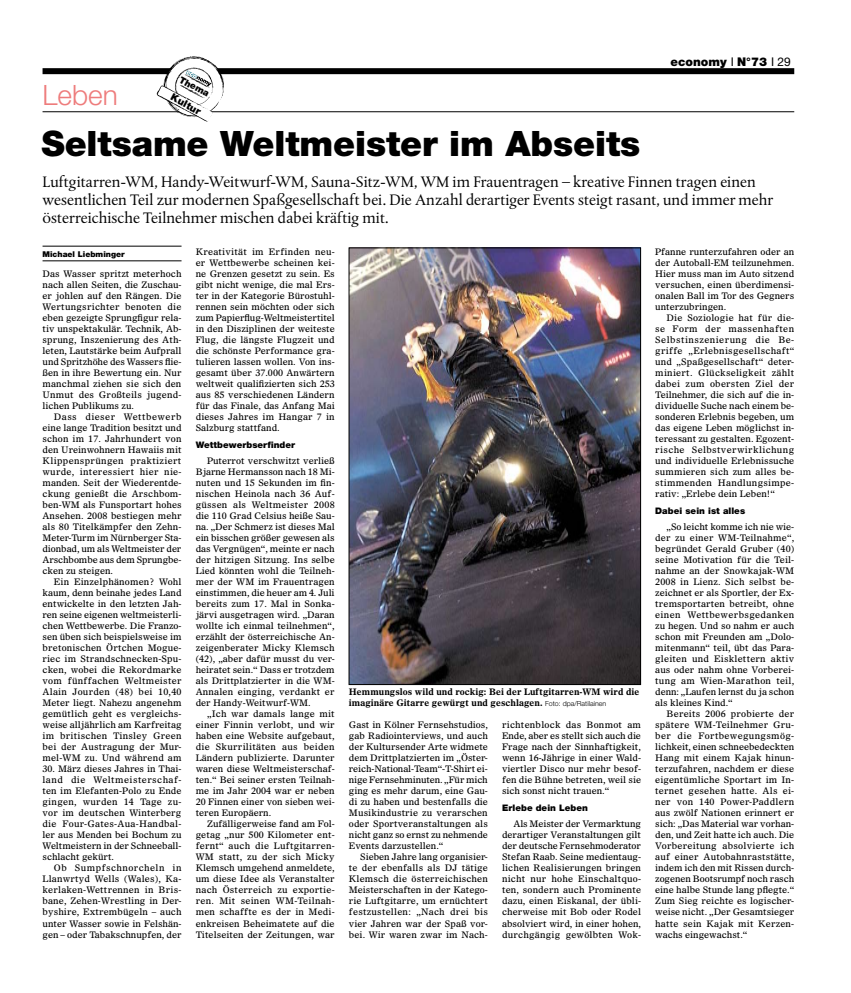
<style>
.page{position:relative;width:851px;height:993px;background:#fff}
.page>*{position:absolute;margin:0;border:0;box-sizing:border-box;transform-origin:0 0}
.t1{font:900 35px "Helvetica Neue LT";letter-spacing:-.005em;color:#000}
.t2{font:300 28px "Helvetica Neue LT";color:#ee7c7c}
.t3{font:16px/18px "DTL Albertina ST";color:#000}
.t4{font:900 12px "Helvetica Neue LT";color:#000}
.t5{font:900 10px "Helvetica Neue LT";color:#000}
.t6{font:900 9.3px "Helvetica Neue LT";color:#000}
.t7{font:9px/11px "Olympian LT";color:#000;text-align:justify}
.t8{font:700 9px/11px "Olympian LT";color:#000}
.t9{font:900 9px "Helvetica Neue LT";letter-spacing:.005em;color:#000}
.t10{font:900 8px "Helvetica Neue LT";color:#000}
.s1{font-weight:400}
.s2{font-weight:400;color:#fff}
.s3{font-family:"Helvetica Neue LT";font-weight:300;font-size:7px}
</style>
<div class="page">
<div style="left:43px;top:68px;width:751px;height:6px;background:#000"></div>
<hr style="left:43px;top:111px;width:751px;height:1px;background:#000">
<svg style="left:157px;top:56px;width:70px;height:66px"></svg>
<hr style="left:43px;top:246px;width:138px;height:1px;background:#000">
<hr style="left:43px;top:260px;width:138px;height:1px;background:#000">
<img style="left:351px;top:250px;width:287px;height:432px">
<div style="left:349px;top:248px;width:291px;height:436px;border:1px solid #000"></div>
<h3 class="t4" style="left:670px;top:55px;width:125px">economy <span class="s1">I</span> N°73 <span class="s1">I 29</span><span class="s2">.</span></h3>
<h2 class="t2" style="left:43px;top:77px;width:77px">Leben</h2>
<p class="t6" style="left:183px;top:74px;width:34px;rotate:28deg">Thema</p>
<p class="t5" style="left:174px;top:91px;width:34px;rotate:28deg">Kultur</p>
<h1 class="t1" style="left:41px;top:123px;width:600px">Seltsame Weltmeister im Abseits</h1>
<p class="t3" style="left:43px;top:172px;width:732px">Luftgitarren-WM, Handy-Weitwurf-WM, Sauna-Sitz-WM, WM im Frauentragen – kreative Finnen tragen einen wesentlichen Teil zur modernen Spaßgesellschaft bei. Die Anzahl derartiger Events steigt rasant, und immer mehr österreichische Teilnehmer mischen dabei kräftig mit.</p>
<p class="t10" style="left:43px;top:249px;width:84px">Michael Liebminger</p>
<p class="t7" style="left:43px;top:268px;width:140px">Das Wasser spritzt meterhoch nach allen Seiten, die Zuschau&shy;er johlen auf den Rängen. Die Wertungsrichter benoten die eben gezeigte Sprungfigur rela&shy;tiv unspektakulär. Technik, Ab&shy;sprung, Inszenierung des Ath&shy;leten, Lautstärke beim Aufprall und Spritzhöhe des Wassers flie&shy;ßen in ihre Bewertung ein. Nur manchmal ziehen sie sich den Unmut des Großteils jugend&shy;lichen Publikums zu.</p>
<p class="t7" style="left:43px;top:411px;width:140px;text-indent:11px">Dass dieser Wettbewerb eine lange Tradition besitzt und schon im 17. Jahrhundert von den Ureinwohnern Ha-waiis mit Klippensprüngen praktiziert wurde, interessiert hier nie&shy;manden. Seit der Wiederentde&shy;ckung genießt die Arschbom&shy;ben-WM als Funsportart hohes Ansehen. 2008 bestiegen mehr als 80 Titelkämpfer den Zehn-Meter-Turm im Nürnberger Sta&shy;dionbad, um als Weltmeister der Arschbombe aus dem Sprungbe&shy;cken zu steigen.</p>
<p class="t7" style="left:43px;top:576px;width:140px;text-indent:11px">Ein Einzelphänomen? Wohl kaum, denn beinahe jedes Land entwickelte in den letzten Jah&shy;ren seine eigenen weltmeisterli&shy;chen Wettbewerbe. Die Franzo&shy;sen üben sich beispielsweise im bretonischen Örtchen Mogue&shy;riec im Strandschnecken-Spu&shy;cken, wobei die Rekordmarke vom fünffachen Weltmeister Alain Jourden (48) bei 10,40<br>Meter liegt. Nahezu angenehm gemütlich geht es vergleichs&shy;weise alljährlich am Karfreitag im britischen Tinsley Green bei der Austragung der Mur&shy;mel-WM zu. Und während am</p>
<p class="t7" style="left:43px;top:763px;width:140px">30. März dieses Jahres in Thai&shy;land die Weltmeisterschaf&shy;ten im Elefanten-Polo zu Ende gingen, wurden 14 Tage zu&shy;vor im deutschen Winterberg die Four-Gates-Aua-Handbal&shy;ler aus Menden bei Bochum zu Weltmeistern in der Schneeball&shy;schlacht gekürt.</p>
<p class="t7" style="left:43px;top:862px;width:140px;text-indent:11px">Ob Sumpfschnorcheln in Llanwrtyd Wells (Wales), Ka&shy;kerlaken-Wettrennen in Bris&shy;bane, Zehen-Wrestling in Der&shy;byshire, Extrembügeln – auch unter Wasser sowie in Felshän&shy;gen – oder Tabakschnupfen, der</p>
<p class="t7" style="left:196px;top:246px;width:140px">Kreativität im Erfinden neu&shy;er Wettbewerbe scheinen kei&shy;ne Grenzen gesetzt zu sein. Es gibt nicht wenige, die mal Ers&shy;ter in der Kategorie Bürostuhl&shy;rennen sein möchten oder sich zum Papierflug-Weltmeistertitel in den Disziplinen der weiteste Flug, die längste Flugzeit und die schönste Performance gra&shy;tulieren lassen wollen. Von ins&shy;gesamt über 37.000 Anwärtern weltweit qualifizierten sich 253 aus 85 verschiedenen Ländern für das Finale, das Anfang Mai dieses Jahres im Hangar 7 in Salzburg stattfand.</p>
<p class="t9" style="left:196px;top:439px;width:101px">Wettbewerbserfinder</p>
<p class="t7" style="left:196px;top:455px;width:140px;text-indent:11px">Puterrot verschwitzt verließ Bjarne Hermansson nach 18 Mi&shy;nuten und 15 Sekunden im fin&shy;nischen Heinola nach 36 Auf&shy;güssen als Weltmeister 2008 die 110 Grad Celsius heiße Sau&shy;na. „Der Schmerz ist dieses Mal ein bisschen größer gewesen als das Vergnügen“, meinte er nach der hitzigen Sitzung. Ins selbe Lied könnten wohl die Teilneh&shy;mer der WM im Frauentragen einstimmen, die heuer am 4. Juli bereits zum 17. Mal in Sonka&shy;järvi ausgetragen wird. „Daran wollte ich einmal teilnehmen“, erzählt der österreichische An&shy;zeigenberater Micky Klemsch (42), „aber dafür musst du ver&shy;heiratet sein.“ Dass er trotzdem als Drittplatzierter in die WM-Annalen einging, verdankt er der Handy-Weitwurf-WM.</p>
<p class="t7" style="left:196px;top:708px;width:140px;text-indent:11px">„Ich war damals lange mit einer Finnin verlobt, und wir haben eine Website aufgebaut, die Skurrilitäten aus beiden Ländern publizierte. Darunter waren diese Weltmeisterschaf&shy;ten.“ Bei seiner ersten Teilnah&shy;me im Jahr 2004 war er neben 20 Finnen einer von sieben wei&shy;teren Europäern.</p>
<p class="t7" style="left:196px;top:818px;width:140px;text-indent:11px">Zufälligerweise fand am Fol&shy;getag „nur 500 Kilometer ent&shy;fernt“ auch die Luftgitarren-WM statt, zu der sich Micky Klemsch umgehend anmeldete, um diese Idee als Veranstalter nach Österreich zu exportie&shy;ren. Mit seinen WM-Teilnah&shy;men schaffte es der in Medi&shy;enkreisen Beheimatete auf die Titelseiten der Zeitungen, war</p>
<p class="t7" style="left:655px;top:246px;width:140px">Pfanne runterzufahren oder an der Autoball-EM teilzunehmen.<br>Hier muss man im Auto sitzend versuchen, einen überdimensi&shy;onalen Ball im Tor des Gegners unterzubringen.</p>
<p class="t7" style="left:655px;top:312px;width:140px;text-indent:11px">Die Soziologie hat für die&shy;se Form der massenhaften Selbstinszenierung die Be&shy;griffe „Erlebnisgesellschaft“ und „Spaßgesellschaft“ deter&shy;miniert. Glückseligkeit zählt dabei zum obersten Ziel der Teilnehmer, die sich auf die in&shy;dividuelle Suche nach einem be&shy;sonderen Erlebnis begeben, um das eigene Leben möglichst in&shy;teressant zu gestalten. Egozent&shy;rische Selbstverwirklichung und individuelle Erlebnissuche summieren sich zum alles be&shy;stimmenden Handlungsimpe&shy;rativ: „Erlebe dein Leben!“</p>
<p class="t9" style="left:655px;top:505px;width:91px">Dabei sein ist alles</p>
<p class="t7" style="left:655px;top:521px;width:140px;text-indent:11px">„So leicht komme ich nie wie&shy;der zu einer WM-Teilnahme“, begründet Gerald Gruber (40) seine Motivation für die Teil&shy;nahme an der Snowkajak-WM 2008 in Lienz. Sich selbst be&shy;zeichnet er als Sportler, der Ex&shy;tremsportarten betreibt, ohne einen Wettbewerbsgedanken zu hegen. Und so nahm er auch schon mit Freunden am „Dolo&shy;mitenmann“ teil, übt das Para&shy;gleiten und Eisklettern aktiv aus oder nahm ohne Vorberei&shy;tung am Wien-Marathon teil, denn: „Laufen lernst du ja schon als kleines Kind.“</p>
<p class="t7" style="left:655px;top:708px;width:140px;text-indent:11px">Bereits 2006 probierte der spätere WM-Teilnehmer Gru&shy;ber die Fortbewegungsmög&shy;lichkeit, einen schneebedeckten Hang mit einem Kajak hinun&shy;terzufahren, nachdem er diese eigentümliche Sportart im In&shy;ternet gesehen hatte. Als ei&shy;ner von 140 Power-Paddlern aus zwölf Nationen erinnert er sich: „Das Material war vorhan&shy;den, und Zeit hatte ich auch. Die Vorbereitung absolvierte ich auf einer Autobahnraststätte, indem ich den mit Rissen durch&shy;zogenen Bootsrumpf noch rasch eine halbe Stunde lang pflegte.“ Zum Sieg reichte es logischer&shy;weise nicht. „Der Gesamtsieger hatte sein Kajak mit Kerzen&shy;wachs eingewachst.“</p>
<p class="t8" style="left:349px;top:686px;width:292px">Hemmungslos wild und rockig: Bei der Luftgitarren-WM wird die imaginäre Gitarre gewürgt und geschlagen. <span class="s3">Foto: dpa/Ratilainen</span></p>
<p class="t7" style="left:349px;top:719px;width:140px">Gast in Kölner Fernsehstudios, gab Radiointerviews, und auch der Kultursender Arte widmete dem Drittplatzierten im „Öster&shy;reich-National-Team“-T-Shirt ei&shy;nige Fernsehminuten. „Für mich ging es mehr darum, eine Gau&shy;di zu haben und bestenfalls die Musikindustrie zu verarschen oder Sportveranstaltungen als nicht ganz so ernst zu nehmende Events darzustellen.“</p>
<p class="t7" style="left:349px;top:851px;width:140px;text-indent:11px">Sieben Jahre lang organisier&shy;te der ebenfalls als DJ tätige Klemsch die österreichischen Meisterschaften in der Katego&shy;rie Luftgitarre, um ernüchtert festzustellen: „Nach drei bis vier Jahren war der Spaß vor&shy;bei. Wir waren zwar im Nach-</p>
<p class="t7" style="left:502px;top:719px;width:140px">richtenblock das Bonmot am Ende, aber es stellt sich auch die Frage nach der Sinnhaftigkeit, wenn 16-Jährige in einer Wald&shy;viertler Disco nur mehr besof&shy;fen die Bühne betreten, weil sie sich sonst nicht trauen.“</p>
<p class="t9" style="left:502px;top:802px;width:87px">Erlebe dein Leben</p>
<p class="t7" style="left:502px;top:818px;width:140px;text-indent:11px">Als Meister der Vermarktung derartiger Veranstaltungen gilt der deutsche Fernsehmoderator Stefan Raab. Seine medientaug&shy;lichen Realisierungen bringen nicht nur hohe Einschaltquo&shy;ten, sondern auch Prominente dazu, einen Eiskanal, der übli&shy;cherweise mit Bob oder Rodel absolviert wird, in einer hohen, durchgängig gewölbten Wok-</p>
</div>
